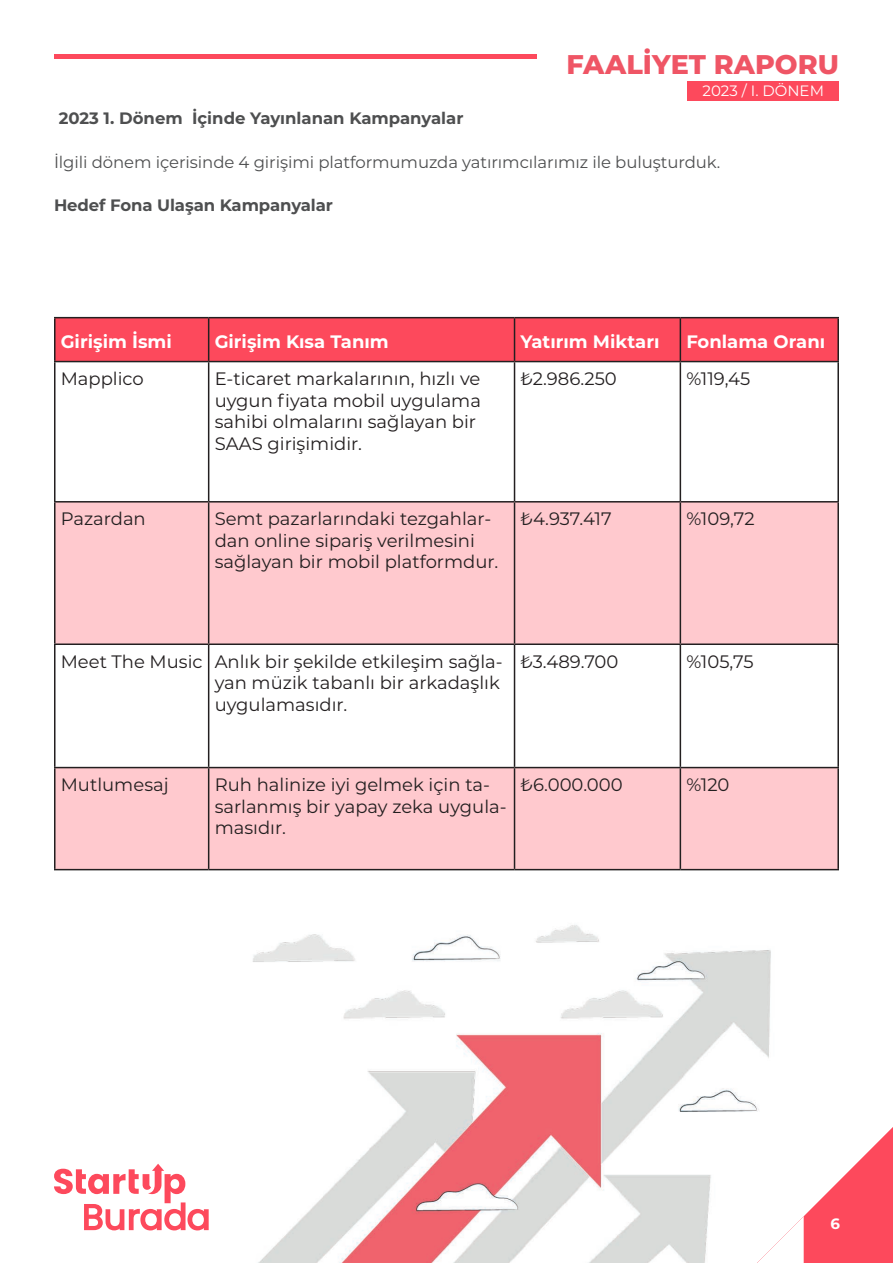
<style>
.page{position:relative;width:893px;height:1263px;background:#fff}
.page>*{position:absolute;margin:0;border:0;box-sizing:border-box;transform-origin:0 0}
.t1{font:800 27px "Montserrat";color:#ef5565}
.t2{font:18px/21.6px "Montserrat";color:#231f20}
.t3{font:700 18px "Montserrat";color:#fff}
.t4{font:16.5px "Montserrat";letter-spacing:-.005em;color:#4e4f50}
.t5{font:700 16.5px "Montserrat";letter-spacing:-.005em;color:#4e4f50}
.t6{font:15px "Montserrat";color:#fff}
.t7{font:700 15px "Montserrat";color:#fff}
</style>
<div class="page">
<svg style="left:804px;top:1127px;width:89px;height:136px"></svg>
<hr style="left:54px;top:55px;width:482px;height:4px;background:#fd495c">
<svg style="left:54px;top:1164px;width:155px;height:66px"></svg>
<div style="left:688px;top:81px;width:151px;height:20px;background:#fd495c"></div>
<div style="left:56px;top:318px;width:781px;height:43px;background:#fd495c"></div>
<svg style="left:56px;top:502px;width:781px;height:367px;fill:#ffc9ce"></svg>
<hr style="left:54px;top:317px;width:155px;height:1px;background:#231f20">
<hr style="left:54px;top:318px;width:2px;height:43px;background:#231f20">
<hr style="left:209px;top:317px;width:305px;height:1px;background:#231f20">
<hr style="left:208px;top:318px;width:1px;height:43px;background:#231f20">
<hr style="left:514px;top:317px;width:166px;height:1px;background:#231f20">
<hr style="left:514px;top:318px;width:1px;height:43px;background:#231f20">
<hr style="left:680px;top:317px;width:159px;height:1px;background:#231f20">
<hr style="left:680px;top:318px;width:1px;height:43px;background:#231f20">
<hr style="left:837px;top:318px;width:2px;height:43px;background:#231f20">
<hr style="left:54px;top:361px;width:155px;height:1px;background:#231f20">
<hr style="left:54px;top:362px;width:2px;height:139px;background:#231f20">
<hr style="left:209px;top:361px;width:305px;height:1px;background:#231f20">
<hr style="left:208px;top:362px;width:1px;height:139px;background:#231f20">
<hr style="left:514px;top:361px;width:166px;height:1px;background:#231f20">
<hr style="left:514px;top:362px;width:1px;height:139px;background:#231f20">
<hr style="left:680px;top:361px;width:159px;height:1px;background:#231f20">
<hr style="left:680px;top:362px;width:1px;height:139px;background:#231f20">
<hr style="left:837px;top:362px;width:2px;height:139px;background:#231f20">
<hr style="left:54px;top:501px;width:155px;height:1px;background:#231f20">
<hr style="left:54px;top:502px;width:2px;height:141px;background:#231f20">
<hr style="left:209px;top:501px;width:305px;height:1px;background:#231f20">
<hr style="left:208px;top:502px;width:1px;height:141px;background:#231f20">
<hr style="left:514px;top:501px;width:166px;height:1px;background:#231f20">
<hr style="left:514px;top:502px;width:1px;height:141px;background:#231f20">
<hr style="left:680px;top:501px;width:159px;height:1px;background:#231f20">
<hr style="left:680px;top:502px;width:1px;height:141px;background:#231f20">
<hr style="left:837px;top:502px;width:2px;height:141px;background:#231f20">
<hr style="left:54px;top:643px;width:155px;height:2px;background:#231f20">
<hr style="left:54px;top:645px;width:2px;height:122px;background:#231f20">
<hr style="left:209px;top:643px;width:305px;height:2px;background:#231f20">
<hr style="left:208px;top:645px;width:1px;height:122px;background:#231f20">
<hr style="left:514px;top:643px;width:166px;height:2px;background:#231f20">
<hr style="left:514px;top:645px;width:1px;height:122px;background:#231f20">
<hr style="left:680px;top:643px;width:159px;height:2px;background:#231f20">
<hr style="left:680px;top:645px;width:1px;height:122px;background:#231f20">
<hr style="left:837px;top:645px;width:2px;height:122px;background:#231f20">
<hr style="left:54px;top:767px;width:155px;height:1px;background:#231f20">
<hr style="left:54px;top:768px;width:2px;height:101px;background:#231f20">
<hr style="left:209px;top:767px;width:305px;height:1px;background:#231f20">
<hr style="left:208px;top:768px;width:1px;height:101px;background:#231f20">
<hr style="left:514px;top:767px;width:166px;height:1px;background:#231f20">
<hr style="left:514px;top:768px;width:1px;height:101px;background:#231f20">
<hr style="left:680px;top:767px;width:159px;height:1px;background:#231f20">
<hr style="left:680px;top:768px;width:1px;height:101px;background:#231f20">
<hr style="left:837px;top:768px;width:2px;height:101px;background:#231f20">
<hr style="left:54px;top:869px;width:155px;height:1px;background:#231f20">
<hr style="left:209px;top:869px;width:305px;height:1px;background:#231f20">
<hr style="left:514px;top:869px;width:166px;height:1px;background:#231f20">
<hr style="left:680px;top:869px;width:159px;height:1px;background:#231f20">
<img style="left:252px;top:925px;width:519px;height:338px">
<img style="left:757px;top:1216px;width:47px;height:47px">
<h1 class="t1" style="left:567px;top:44px;width:274px">FAALİYET RAPORU</h1>
<p class="t6" style="left:703px;top:80px;width:123px">2023 / I. DÖNEM</p>
<p class="t5" style="left:59px;top:107px;width:406px">2023 1. Dönem İçinde Yayınlanan Kampanyalar</p>
<p class="t4" style="left:54px;top:151px;width:668px">İlgili dönem içerisinde 4 girişimi platformumuzda yatırımcılarımız ile buluşturduk.</p>
<p class="t5" style="left:54px;top:194px;width:281px">Hedef Fona Ulaşan Kampanyalar</p>
<p class="t3" style="left:61px;top:329px;width:113px">Girişim İsmi</p>
<p class="t3" style="left:215px;top:329px;width:176px">Girişim Kısa Tanım</p>
<p class="t3" style="left:520px;top:329px;width:140px">Yatırım Miktarı</p>
<p class="t3" style="left:686px;top:329px;width:140px">Fonlama Oranı</p>
<p class="t2" style="left:61px;top:367px;width:85px">Mapplico</p>
<p class="t2" style="left:215px;top:367px;width:268px">E-ticaret markalarının, hızlı ve uygun fiyata mobil uygulama sahibi olmalarını sağlayan bir<br>SAAS girişimidir.</p>
<p class="t2" style="left:520px;top:367px;width:98px">₺2.986.250</p>
<p class="t2" style="left:686px;top:367px;width:65px">%119,45</p>
<p class="t2" style="left:61px;top:507px;width:87px">Pazardan</p>
<p class="t2" style="left:215px;top:507px;width:285px">Semt pazarlarındaki tezgahlar&shy;dan online sipariş verilmesini sağlayan bir mobil platformdur.</p>
<p class="t2" style="left:520px;top:507px;width:93px">₺4.937.417</p>
<p class="t2" style="left:686px;top:507px;width:70px">%109,72</p>
<p class="t2" style="left:215px;top:650px;width:290px;text-indent:-154px">Meet The Music Anlık bir şekilde etkileşim sağla&shy;yan müzik tabanlı bir arkadaşlık uygulamasıdır.</p>
<p class="t2" style="left:520px;top:650px;width:99px">₺3.489.700</p>
<p class="t2" style="left:686px;top:650px;width:69px">%105,75</p>
<p class="t2" style="left:61px;top:773px;width:109px">Mutlumesaj</p>
<p class="t2" style="left:215px;top:773px;width:294px">Ruh halinize iyi gelmek için ta&shy;sarlanmış bir yapay zeka uygula&shy;masıdır.</p>
<p class="t2" style="left:520px;top:773px;width:104px">₺6.000.000</p>
<p class="t2" style="left:686px;top:773px;width:45px">%120</p>
<p class="t7" style="left:831px;top:1213px;width:11px">6</p>
</div>
